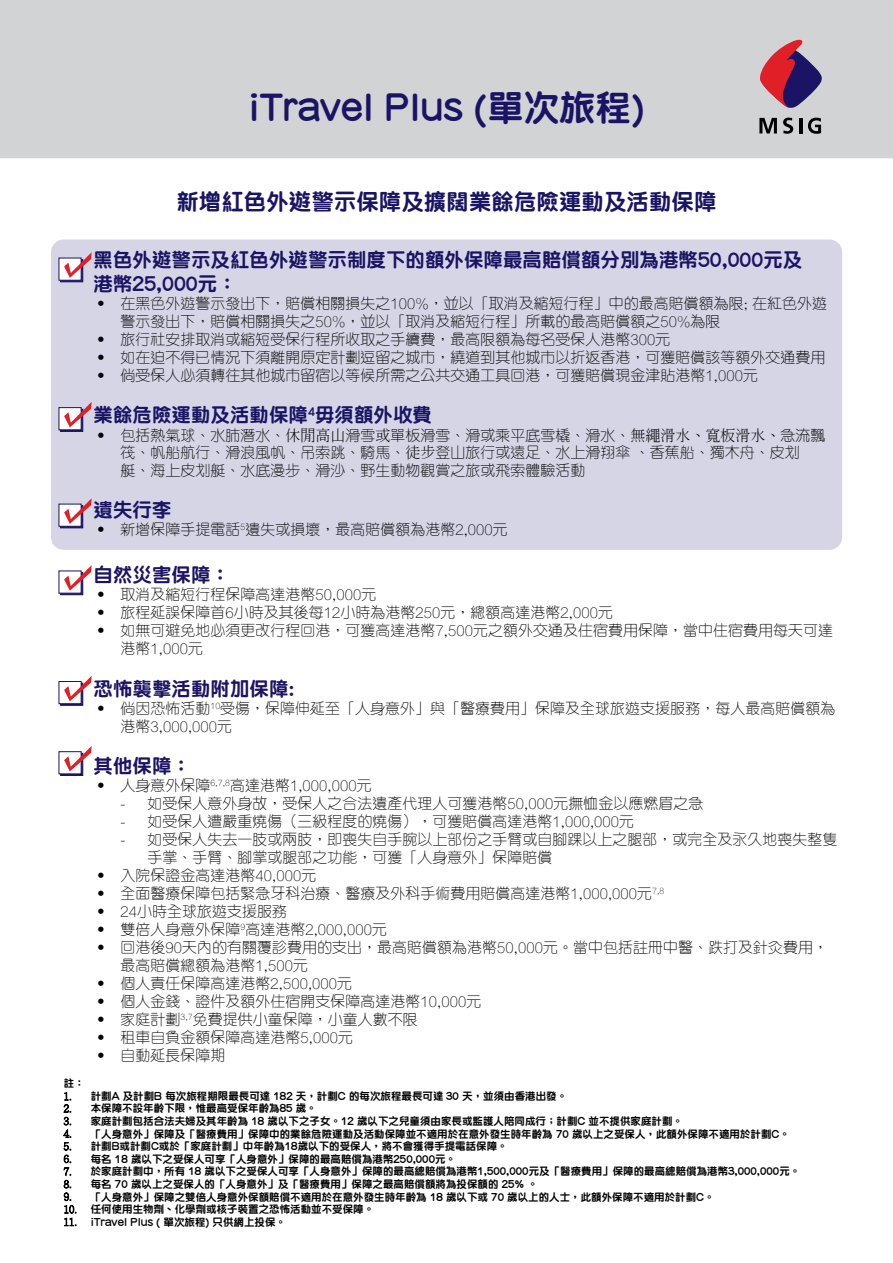
<style>
.page{position:relative;width:893px;height:1263px;background:#fff}
.page>*{position:absolute;margin:0;border:0;box-sizing:border-box;transform-origin:0 0}
.t1{font:800 36px "M Yuen HK";color:#1b1464}
.t2{font:800 22.5px "M Yuen HK";color:#1b1464}
.t3{font:800 19.5px/23.4px "M Yuen HK";color:#1b1464}
.t4{font:300 15px/18px "M Yuen HK";color:#000}
.t5{font:800 10.5px "M Yuen HK";color:#000}
.s1{font-family:"Adobe Ming Std"}
.s2{font-family:"Adobe Ming Std";font-weight:300}
</style>
<div class="page">
<div style="left:0;top:0;width:893px;height:158px;background:#d1d3d4"></div>
<svg style="left:808px;top:118px;width:13px;height:16px"></svg>
<svg style="left:759px;top:118px;width:18px;height:15px"></svg>
<hr style="left:799px;top:118px;width:4px;height:15px;background:#000">
<svg style="left:783px;top:118px;width:11px;height:16px"></svg>
<svg style="left:759px;top:38px;width:63px;height:70px;background:#9f6781"></svg>
<div style="left:51px;top:239px;width:791px;height:311px;background:#d6d5e6;border-radius:13px"></div>
<svg style="left:60px;top:591px;width:23px;height:4px"></svg>
<div style="left:59px;top:570px;width:23px;height:24px;background:#fff;border:1px solid #1b1464"></div>
<svg style="left:64px;top:565px;width:28px;height:26px"></svg>
<div style="left:60px;top:259px;width:23px;height:23px;background:#251e6a"></div>
<div style="left:59px;top:258px;width:23px;height:23px;background:#fff;border:1px solid #1b1464"></div>
<svg style="left:64px;top:252px;width:28px;height:26px"></svg>
<svg style="left:60px;top:701px;width:23px;height:5px"></svg>
<div style="left:59px;top:681px;width:23px;height:23px;background:#fff;border:1px solid #1b1464"></div>
<svg style="left:64px;top:676px;width:28px;height:25px"></svg>
<div style="left:60px;top:409px;width:23px;height:23px;background:#1b1464"></div>
<div style="left:59px;top:407px;width:23px;height:23px;background:#fff"></div>
<svg style="left:64px;top:402px;width:28px;height:25px"></svg>
<div style="left:60px;top:753px;width:23px;height:23px;background:#1b1464"></div>
<div style="left:59px;top:751px;width:23px;height:23px;background:#fff"></div>
<svg style="left:64px;top:746px;width:28px;height:25px"></svg>
<div style="left:60px;top:505px;width:23px;height:23px;background:#221b69"></div>
<div style="left:59px;top:504px;width:23px;height:23px;background:#fff;border:1px solid #1b1464"></div>
<svg style="left:64px;top:498px;width:28px;height:26px"></svg>
<h1 class="t1" style="left:249px;top:82px;width:397px">iTravel Plus (單次旅程)</h1>
<h2 class="t2" style="left:176px;top:185px;width:542px">新增紅色外遊警示保障及擴闊業餘危險運動及活動保障</h2>
<h3 class="t3" style="left:94px;top:247px;width:710px">黑色外遊警示及紅色外遊警示制度下的額外保障最高賠償額分別為港幣50,000元及港幣25,000元：</h3>
<p class="t4" style="left:121px;top:293px;width:708px;text-indent:-27px">• 在黑色外遊警示發出下，賠償相關損失之100%，並以「取消及縮短行程」中的最高賠償額為限; 在紅色外遊警示發出下，賠償相關損失之50%，並以「取消及縮短行程」所載的最高賠償額之50%為限</p>
<p class="t4" style="left:94px;top:329px;width:579px">• 旅行社安排取消或縮短受保行程所收取之手續費，最高限額為每名受保人港幣300元</p>
<p class="t4" style="left:94px;top:347px;width:733px">• 如在迫不得已情況下須離開原定計劃逗留之城市，繞道到其他城市以折返香港，可獲賠償該等額外交通費用</p>
<p class="t4" style="left:94px;top:365px;width:666px">• 倘受保人必須轉往其他城市留宿以等候所需之公共交通工具回港，可獲賠償現金津貼港幣1,000元</p>
<h3 class="t3" style="left:94px;top:401px;width:340px">業餘危險運動及活動保障<sup>4</sup>毋須額外收費</h3>
<p class="t4" style="left:121px;top:426px;width:706px;line-height:17.4px;text-indent:-27px">• 包括熱氣球、水肺潛水、<span class="s1">休閒高山</span>滑雪<span class="s1">或</span>單板滑雪、滑或乘平底雪橇、滑水、<span class="s1">無繩滑水、寬板滑水、</span>急流飄筏、帆船航行、滑浪風帆、吊索跳、騎馬、<span class="s1">徒步</span>登山旅行或遠足、水上滑翔傘 、香蕉船、獨木舟、皮划<br>艇、海上皮划艇、水底漫步、滑沙、野生動物觀賞之旅或飛索體驗活動</p>
<h3 class="t3" style="left:94px;top:497px;width:79px">遺失行李</h3>
<p class="t4" style="left:94px;top:520px;width:416px">• 新增保障手提電話<sup>5</sup>遺失或損壞，最高賠償額為港幣2,000元</p>
<h3 class="t3" style="left:94px;top:562px;width:138px">自然災害保障：</h3>
<p class="t4" style="left:94px;top:585px;width:284px">• 取消及縮短行程保障高達港幣50,000元</p>
<p class="t4" style="left:94px;top:603px;width:521px">• 旅程延誤保障首6小時及其後每12小時為港幣250元，總額高達港幣2,000元</p>
<p class="t4" style="left:121px;top:621px;width:714px;text-indent:-27px">• 如無可避免地必須更改行程回港，可獲高達港幣7,500元之額外交通及住宿費用保障，當中住宿費用每天可達港幣1,000元</p>
<h3 class="t3" style="left:94px;top:675px;width:203px">恐怖襲擊活動附加保障:</h3>
<p class="t4" style="left:121px;top:698px;width:716px;text-indent:-27px">• 倘因恐怖活動<sup>10</sup>受傷，保障伸延至「人身意外」與「醫療費用」保障及全球旅遊支援服務，每人最高賠償額為港幣3,000,000元</p>
<h3 class="t3" style="left:94px;top:752px;width:99px">其他保障：</h3>
<p class="t4" style="left:94px;top:776px;width:280px">• 人身意外保障<sup>6,7,8</sup>高達港幣1,000,000元</p>
<p class="t4" style="left:121px;top:794px;width:584px">- 如受保人意外身故，受保人之合法遺產代理人可獲港幣50,000元撫恤金以應燃眉之急</p>
<p class="t4" style="left:121px;top:812px;width:515px">- 如受保人遭嚴重燒傷（三級程度的燒傷），可獲賠償高達港幣1,000,000元</p>
<p class="t4" style="left:148px;top:830px;width:691px;text-indent:-27px">- 如受保人失去一肢或兩肢，即喪失自手腕以上部份之手臂或自腳踝以上之腿部，或完全及永久地喪失整隻手掌、手臂、腳掌或腿部之功能，可獲「人身意外」保障賠償</p>
<p class="t4" style="left:94px;top:866px;width:224px">• 入院保證金高達港幣40,000元</p>
<p class="t4" style="left:94px;top:884px;width:572px">• 全面醫療保障包括緊急牙科治療、醫療及外科手術費用賠償高達港幣1,000,000元<sup>7,8</sup></p>
<p class="t4" style="left:94px;top:902px;width:195px">• 24小時全球旅遊支援服務</p>
<p class="t4" style="left:94px;top:920px;width:295px">• 雙倍人身意外保障<sup>9</sup>高達港幣2,000,000元</p>
<p class="t4" style="left:121px;top:938px;width:709px;text-indent:-27px">• 回港後90天內的有關覆診費用的支出，最高賠償額為港幣50,000元。當中包括註冊中醫、跌打及針灸費用，最高賠償總額為港幣1,500元</p>
<p class="t4" style="left:94px;top:974px;width:260px">• 個人責任保障高達港幣2,500,000元</p>
<p class="t4" style="left:94px;top:992px;width:389px">• 個人金錢、證件及額外住宿開支保障高達港幣10,000元</p>
<p class="t4" style="left:94px;top:1010px;width:326px">• 家庭計劃<sup>3,7</sup>免費提供小童保障，小童人數不限</p>
<p class="t4" style="left:94px;top:1028px;width:261px">• 租車自負金額保障高達港幣5,000元</p>
<p class="t4" style="left:94px;top:1046px;width:134px">• 自動延長保障期</p>
<p class="t5" style="left:64px;top:1075px;width:22px">註：</p>
<p class="t5" style="left:64px;top:1088px;width:505px"><span class="s2">1.</span> 計劃A 及計劃B 每次旅程期限最長可達 182 天，計劃C 的每次旅程最長可達 30 天，並須由香港出發。</p>
<p class="t5" style="left:64px;top:1101px;width:255px"><span class="s2">2.</span> 本保障不設年齡下限，惟最高受保年齡為85 歲。</p>
<p class="t5" style="left:64px;top:1113px;width:621px"><span class="s2">3.</span> 家庭計劃包括合法夫婦及其年齡為 18 歲以下之子女。12 歲以下之兒童須由家長或監護人陪同成行；計劃C 並不提供家庭計劃。</p>
<p class="t5" style="left:64px;top:1126px;width:728px"><span class="s2">4.</span> 「人身意外」保障及「醫療費用」保障中的業餘危險運動及活動保障並不適用於在意外發生時年齡為 70 歲以上之受保人，此額外保障不適用於計劃C。</p>
<p class="t5" style="left:64px;top:1138px;width:445px"><span class="s2">5.</span> 計劃B或計劃C或於「家庭計劃」中年齡為18歲以下的受保人，將不會獲得手提電話保障。</p>
<p class="t5" style="left:64px;top:1151px;width:394px"><span class="s2">6.</span> 每名 18 歲以下之受保人可享「人身意外」保障的最高賠償為港幣250,000元。</p>
<p class="t5" style="left:64px;top:1164px;width:738px"><span class="s2">7.</span> 於家庭計劃中，所有 18 歲以下之受保人可享「人身意外」保障的最高總賠償為港幣1,500,000元及「醫療費用」保障的最高總賠償為港幣3,000,000元。</p>
<p class="t5" style="left:64px;top:1176px;width:476px"><span class="s2">8.</span> 每名 70 歲以上之受保人的「人身意外」及「醫療費用」保障之最高賠償額將為投保額的 25% 。</p>
<p class="t5" style="left:64px;top:1189px;width:652px"><span class="s2">9.</span> 「人身意外」保障之雙倍人身意外保額賠償不適用於在意外發生時年齡為 18 歲以下或 70 歲以上的人士，此額外保障不適用於計劃C。</p>
<p class="t5" style="left:64px;top:1201px;width:312px"><span class="s2">10.</span> 任何使用生物劑、化學劑或核子裝置之恐怖活動並不受保障。</p>
<p class="t5" style="left:64px;top:1214px;width:224px"><span class="s2">11.</span> iTravel Plus ( 單次旅程) 只供網上投保。</p>
</div>
